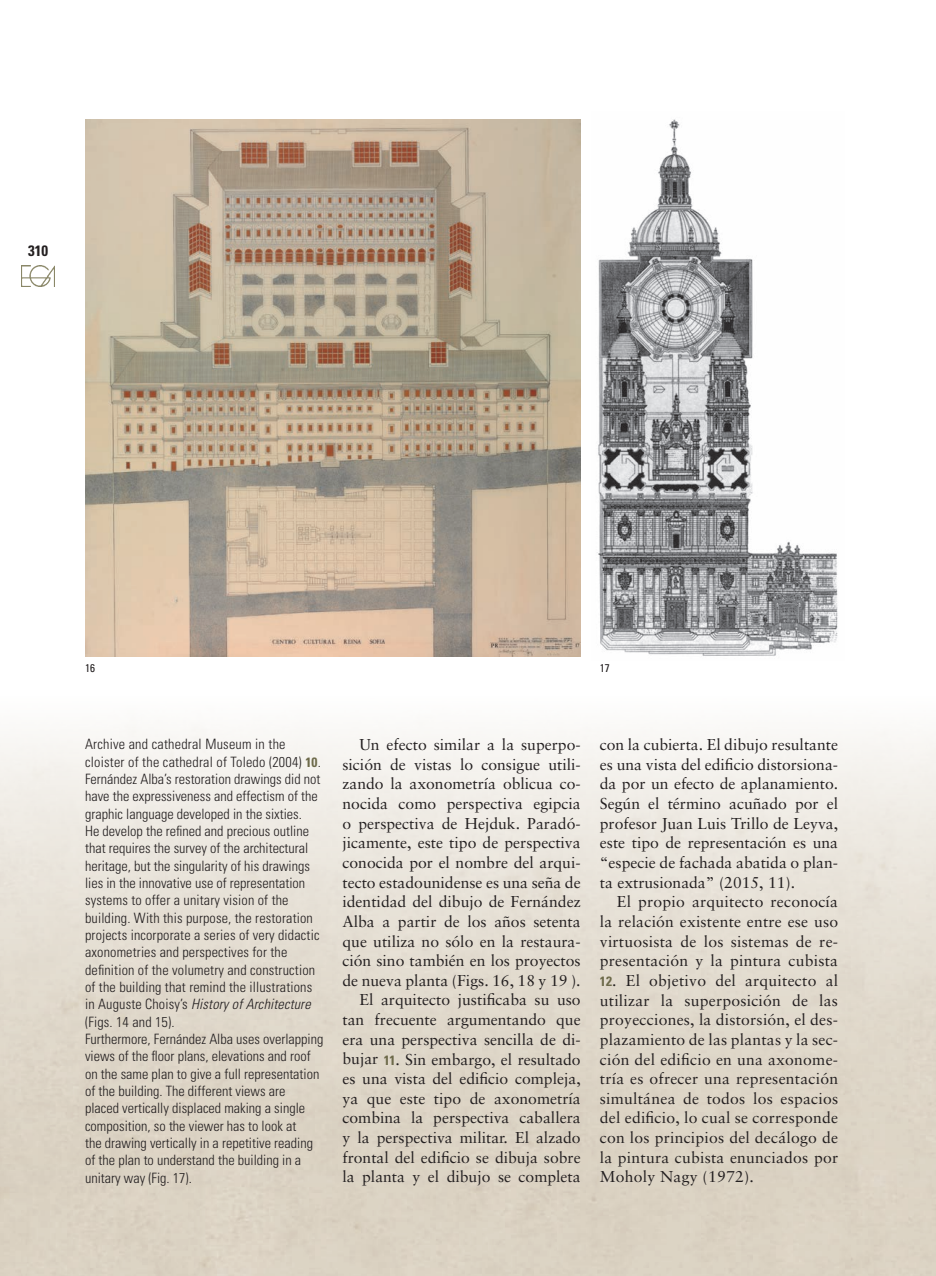
<style>
.page{position:relative;width:936px;height:1276px;background:#fff}
.page>*{position:absolute;margin:0;border:0;box-sizing:border-box;transform-origin:0 0}
.t1{font:15.75px/19.6px "Sabon";color:#231f20;text-align:justify}
.t2{font:700 condensed 15px "Univers";color:#231f20}
.t3{font:300 condensed 14.25px/17.4px "Univers";color:#231f20}
.PIES_DE_FOTO_INGLES{font:condensed 11.25px "Univers";color:#231f20}
.s1{font-weight:700;font-size:13.5px;color:#6d6a4a}
.s2{font-style:italic}
.s3{font-family:"Univers";font-weight:700;font-stretch:condensed;font-size:13.5px;color:#6d6a4a}
</style>
<div class="page">
<img style="left:22px;top:265px;width:33px;height:21px">
<img style="left:85px;top:119px;width:495px;height:537px">
<img style="left:597px;top:119px;width:241px;height:537px">
<p class="t2" style="left:28px;top:242px;width:21px">310</p>
<p class="PIES_DE_FOTO_INGLES" style="left:85px;top:661px;width:11px">16</p>
<p class="PIES_DE_FOTO_INGLES" style="left:600px;top:661px;width:11px">17</p>
<p class="t3" style="left:85px;top:735px;width:237px">Archive and cathedral Museum in the cloister of the cathedral of Toledo (2004) <span class="s1">10</span>.</p>
<p class="t3" style="left:85px;top:770px;width:237px">Fernández Alba’s restoration drawings did not have the expressiveness and effectism of the graphic language developed in the sixties.<br>He develop the refined and precious outline that requires the survey of the architectural heritage, but the singularity of his drawings lies in the innovative use of representation systems to offer a unitary vision of the building. With this purpose, the restoration projects incorporate a series of very didactic axonometries and perspectives for the definition of the volumetry and construction of the building that remind the illustrations in Auguste Choisy’s <span class="s2">History of Architecture </span>(Figs. 14 and 15).</p>
<p class="t3" style="left:85px;top:1030px;width:240px">Furthermore, Fernández Alba uses overlapping views of the floor plans, elevations and roof on the same plan to give a full representation of the building. The different views are<br>placed vertically displaced making a single composition, so the viewer has to look at<br>the drawing vertically in a repetitive reading of the plan to understand the building in a unitary way (Fig. 17).</p>
<p class="t1" style="left:342px;top:734px;width:240px;text-indent:17px">Un efecto similar a la superpo&shy;sición de vistas lo consigue utili&shy;zando la axonometría oblicua co&shy;nocida como perspectiva egipcia o perspectiva de Hejduk. Paradó&shy;jicamente, este tipo de perspectiva conocida por el nombre del arqui&shy;tecto estadounidense es una seña de identidad del dibujo de Fernández Alba a partir de los años setenta que utiliza no sólo en la restaura&shy;ción sino también en los proyectos de nueva planta (Figs. 16, 18 y 19 ).</p>
<p class="t1" style="left:342px;top:990px;width:240px;text-indent:17px">El arquitecto justificaba su uso tan frecuente argumentando que era una perspectiva sencilla de di&shy;bujar <span class="s3">11</span>. Sin embargo, el resultado es una vista del edificio compleja, ya que este tipo de axonometría combina la perspectiva caballera y la perspectiva militar. El alzado frontal del edificio se dibuja sobre la planta y el dibujo se completa</p>
<p class="t1" style="left:600px;top:734px;width:240px">con la cubierta. El dibujo resultante es una vista del edificio distorsiona&shy;da por un efecto de aplanamiento.<br>Según el término acuñado por el profesor Juan Luis Trillo de Leyva, este tipo de representación es una “especie de fachada abatida o plan&shy;ta extrusionada” (2015, 11).</p>
<p class="t1" style="left:600px;top:892px;width:240px;text-indent:17px">El propio arquitecto reconocía la relación existente entre ese uso virtuosista de los sistemas de re&shy;presentación y la pintura cubista</p>
<p class="t1" style="left:600px;top:970px;width:240px"><span class="s3">12</span>. El objetivo del arquitecto al utilizar la superposición de las proyecciones, la distorsión, el des&shy;plazamiento de las plantas y la sec&shy;ción del edificio en una axonome&shy;tría es ofrecer una representación simultánea de todos los espacios del edificio, lo cual se corresponde con los principios del decálogo de la pintura cubista enunciados por Moholy Nagy (1972).</p>
</div>
